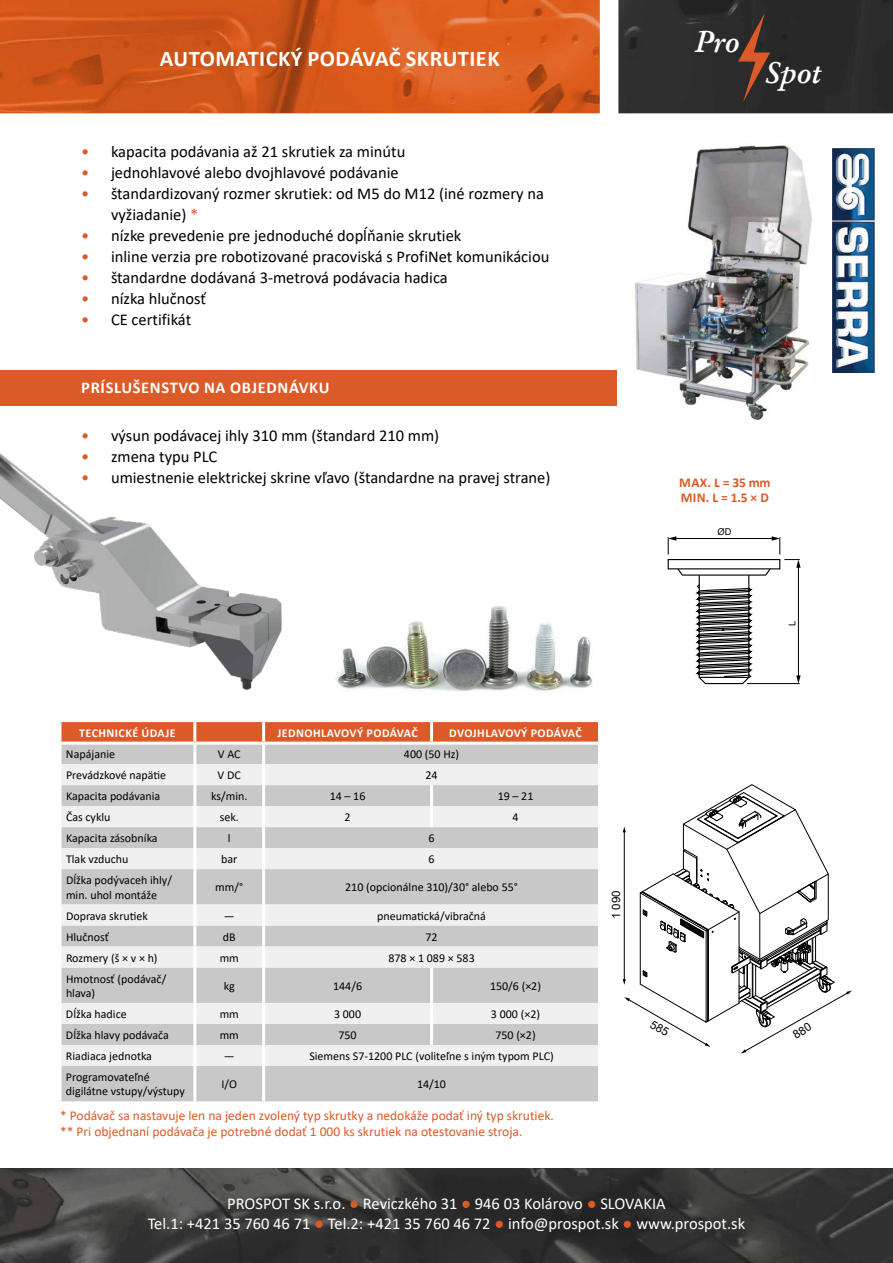
<style>
.page{position:relative;width:893px;height:1263px;background:#fff}
.page>*{position:absolute;margin:0;border:0;box-sizing:border-box;transform-origin:0 0}
.t1{font:italic 700 29.55px "Stempel Garamond LT";color:#fff}
.t2{font:700 22.5px "Calibri";letter-spacing:.02em;color:#fff}
.t3{font:16.5px/21px "Calibri";color:#000}
.t4{font:16.5px/19.8px "Calibri";color:#fff;text-align:center}
.t5{font:700 16.5px "Calibri";letter-spacing:.04em;color:#fff}
.t6{font:13.5px/16.2px "Calibri";color:#dc5a28}
.t7{font:700 13.5px/15px "Calibri";letter-spacing:.03em;color:#dc5a28}
.t8{font:12px/14.4px "Calibri";color:#000}
.t9{font:700 12px "Calibri";letter-spacing:.04em;color:#fff}
.t10{font:11.55px "Arial";color:#000}
.t11{font:9.3px "Arial";color:#000}
.s1{color:#dc5a28}
</style>
<div class="page">
<img style="left:0;top:1168px;width:893px;height:95px">
<img style="left:0;top:0;width:893px;height:114px">
<svg style="left:738px;top:13px;width:32px;height:89px;background:#533529"></svg>
<svg style="left:62px;top:722px;width:536px;height:20px;background:#dc5e2d"></svg>
<div style="left:62px;top:745px;width:536px;height:356px;background:#c8c8c8"></div>
<svg style="left:62px;top:764px;width:536px;height:302px"></svg>
<svg style="left:60px;top:722px;width:2px;height:20px"></svg>
<hr style="left:193px;top:722px;width:3px;height:20px;background:#fff">
<hr style="left:262px;top:722px;width:3px;height:20px;background:#fff">
<hr style="left:430px;top:722px;width:3px;height:20px;background:#fff">
<svg style="left:61px;top:745px;width:1px;height:19px"></svg>
<hr style="left:193px;top:745px;width:3px;height:19px;background:#fff">
<hr style="left:262px;top:745px;width:3px;height:19px;background:#fff">
<hr style="left:193px;top:764px;width:3px;height:21px;background:#fff">
<hr style="left:262px;top:764px;width:3px;height:21px;background:#fff">
<svg style="left:61px;top:785px;width:1px;height:21px"></svg>
<hr style="left:193px;top:785px;width:3px;height:21px;background:#fff">
<hr style="left:262px;top:785px;width:3px;height:21px;background:#fff">
<hr style="left:430px;top:785px;width:3px;height:21px;background:#fff">
<hr style="left:193px;top:806px;width:3px;height:21px;background:#fff">
<hr style="left:262px;top:806px;width:3px;height:21px;background:#fff">
<hr style="left:430px;top:806px;width:3px;height:21px;background:#fff">
<svg style="left:61px;top:827px;width:1px;height:21px"></svg>
<hr style="left:193px;top:827px;width:3px;height:21px;background:#fff">
<hr style="left:262px;top:827px;width:3px;height:21px;background:#fff">
<hr style="left:193px;top:848px;width:3px;height:21px;background:#fff">
<hr style="left:262px;top:848px;width:3px;height:21px;background:#fff">
<svg style="left:61px;top:869px;width:1px;height:35px"></svg>
<hr style="left:193px;top:869px;width:3px;height:35px;background:#fff">
<hr style="left:262px;top:869px;width:3px;height:35px;background:#fff">
<hr style="left:193px;top:904px;width:3px;height:21px;background:#fff">
<hr style="left:262px;top:904px;width:3px;height:21px;background:#fff">
<svg style="left:61px;top:925px;width:1px;height:21px"></svg>
<hr style="left:193px;top:925px;width:3px;height:21px;background:#fff">
<hr style="left:262px;top:925px;width:3px;height:21px;background:#fff">
<hr style="left:193px;top:946px;width:3px;height:21px;background:#fff">
<hr style="left:262px;top:946px;width:3px;height:21px;background:#fff">
<svg style="left:61px;top:967px;width:1px;height:36px"></svg>
<hr style="left:193px;top:967px;width:3px;height:36px;background:#fff">
<hr style="left:262px;top:967px;width:3px;height:36px;background:#fff">
<hr style="left:430px;top:967px;width:3px;height:36px;background:#fff">
<hr style="left:193px;top:1003px;width:3px;height:21px;background:#fff">
<hr style="left:262px;top:1003px;width:3px;height:21px;background:#fff">
<hr style="left:430px;top:1003px;width:3px;height:21px;background:#fff">
<svg style="left:61px;top:1024px;width:1px;height:21px"></svg>
<hr style="left:193px;top:1024px;width:3px;height:21px;background:#fff">
<hr style="left:262px;top:1024px;width:3px;height:21px;background:#fff">
<hr style="left:430px;top:1024px;width:3px;height:21px;background:#fff">
<hr style="left:193px;top:1045px;width:3px;height:21px;background:#fff">
<hr style="left:262px;top:1045px;width:3px;height:21px;background:#fff">
<svg style="left:61px;top:1066px;width:1px;height:35px"></svg>
<hr style="left:193px;top:1066px;width:3px;height:35px;background:#fff">
<hr style="left:262px;top:1066px;width:3px;height:35px;background:#fff">
<img style="left:423px;top:606px;width:170px;height:85px">
<svg style="left:667px;top:536px;width:134px;height:149px"></svg>
<img style="left:634px;top:145px;width:178px;height:275px">
<img style="left:833px;top:149px;width:42px;height:223px">
<img style="left:0;top:453px;width:423px;height:238px">
<div style="left:0;top:370px;width:617px;height:35px;background:#dc5a28"></div>
<svg style="left:623px;top:784px;width:229px;height:269px"></svg>
<h2 class="t2" style="left:160px;top:42px;width:341px">AUTOMATICKÝ PODÁVAČ SKRUTIEK</h2>
<h3 class="t3" style="left:81px;top:141px;width:326px"><span class="s1">•</span> kapacita podávania až 21 skrutiek za minútu</h3>
<h3 class="t3" style="left:81px;top:162px;width:319px"><span class="s1">•</span> jednohlavové alebo dvojhlavové podávanie</h3>
<h3 class="t3" style="left:111px;top:183px;width:434px;text-indent:-30px"><span class="s1">•</span> štandardizovaný rozmer skrutiek: od M5 do M12 (iné rozmery na vyžiadanie) <span class="s1">*</span></h3>
<h3 class="t3" style="left:81px;top:225px;width:382px"><span class="s1">•</span> nízke prevedenie pre jednoduché dopĺňanie skrutiek</h3>
<h3 class="t3" style="left:81px;top:246px;width:470px"><span class="s1">•</span> inline verzia pre robotizované pracoviská s ProfiNet komunikáciou</h3>
<h3 class="t3" style="left:81px;top:267px;width:368px"><span class="s1">•</span> štandardne dodávaná 3‐metrová podávacia hadica</h3>
<h3 class="t3" style="left:81px;top:288px;width:127px"><span class="s1">•</span> nízka hlučnosť</h3>
<h3 class="t3" style="left:81px;top:309px;width:111px"><span class="s1">•</span> CE certifikát</h3>
<h3 class="t5" style="left:81px;top:376px;width:250px">PRÍSLUŠENSTVO NA OBJEDNÁVKU</h3>
<h3 class="t3" style="left:81px;top:424px;width:360px"><span class="s1">•</span> výsun podávacej ihly 310 mm (štandard 210 mm)</h3>
<h3 class="t3" style="left:81px;top:445px;width:138px"><span class="s1">•</span> zmena typu PLC</h3>
<h3 class="t3" style="left:81px;top:466px;width:471px"><span class="s1">•</span> umiestnenie elektrickej skrine vľavo (štandardne na pravej strane)</h3>
<p class="t9" style="left:79px;top:725px;width:98px">TECHNICKÉ ÚDAJE</p>
<p class="t9" style="left:277px;top:725px;width:142px">JEDNOHLAVOVÝ PODÁVAČ</p>
<p class="t9" style="left:449px;top:725px;width:134px">DVOJHLAVOVÝ PODÁVAČ</p>
<p class="t8" style="left:66px;top:747px;width:51px">Napájanie</p>
<p class="t8" style="left:218px;top:747px;width:24px">V AC</p>
<p class="t8" style="left:404px;top:747px;width:57px">400 (50 Hz)</p>
<p class="t8" style="left:66px;top:768px;width:102px">Prevádzkové napätie</p>
<p class="t8" style="left:218px;top:768px;width:25px">V DC</p>
<p class="t8" style="left:425px;top:768px;width:14px">24</p>
<p class="t8" style="left:66px;top:789px;width:96px">Kapacita podávania</p>
<p class="t8" style="left:211px;top:789px;width:38px">ks/min.</p>
<p class="t8" style="left:330px;top:789px;width:37px">14 – 16</p>
<p class="t8" style="left:498px;top:789px;width:37px">19 – 21</p>
<p class="t8" style="left:66px;top:810px;width:46px">Čas cyklu</p>
<p class="t8" style="left:220px;top:810px;width:21px">sek.</p>
<p class="t8" style="left:345px;top:810px;width:8px">2</p>
<p class="t8" style="left:512px;top:810px;width:8px">4</p>
<p class="t8" style="left:66px;top:831px;width:93px">Kapacita zásobníka</p>
<p class="t8" style="left:228px;top:831px;width:4px">l</p>
<p class="t8" style="left:429px;top:831px;width:8px">6</p>
<p class="t8" style="left:66px;top:852px;width:64px">Tlak vzduchu</p>
<p class="t8" style="left:221px;top:852px;width:18px">bar</p>
<p class="t8" style="left:429px;top:852px;width:8px">6</p>
<p class="t8" style="left:66px;top:873px;width:107px">Dĺžka podývaceh ihly/ min. uhol montáže</p>
<p class="t8" style="left:215px;top:880px;width:29px">mm/°</p>
<p class="t8" style="left:345px;top:880px;width:174px">210 (opcionálne 310)/30° alebo 55°</p>
<p class="t8" style="left:66px;top:908px;width:83px">Doprava skrutiek</p>
<p class="t8" style="left:224px;top:908px;width:12px">—</p>
<p class="t8" style="left:377px;top:908px;width:110px">pneumatická/vibračná</p>
<p class="t8" style="left:66px;top:929px;width:44px">Hlučnosť</p>
<p class="t8" style="left:223px;top:929px;width:14px">dB</p>
<p class="t8" style="left:425px;top:929px;width:14px">72</p>
<p class="t8" style="left:66px;top:950px;width:93px">Rozmery (š × v × h)</p>
<p class="t8" style="left:220px;top:950px;width:21px">mm</p>
<p class="t8" style="left:388px;top:950px;width:88px">878 × 1 089 × 583</p>
<p class="t8" style="left:66px;top:971px;width:102px">Hmotnosť (podávač/ hlava)</p>
<p class="t8" style="left:224px;top:978px;width:13px">kg</p>
<p class="t8" style="left:333px;top:978px;width:30px">144/6</p>
<p class="t8" style="left:490px;top:978px;width:53px">150/6 (×2)</p>
<p class="t8" style="left:66px;top:1006px;width:62px">Dĺžka hadice</p>
<p class="t8" style="left:220px;top:1006px;width:21px">mm</p>
<p class="t8" style="left:334px;top:1006px;width:29px">3 000</p>
<p class="t8" style="left:491px;top:1006px;width:51px">3 000 (×2)</p>
<p class="t8" style="left:66px;top:1027px;width:105px">Dĺžka hlavy podávača</p>
<p class="t8" style="left:220px;top:1027px;width:21px">mm</p>
<p class="t8" style="left:338px;top:1027px;width:20px">750</p>
<p class="t8" style="left:495px;top:1027px;width:42px">750 (×2)</p>
<p class="t8" style="left:66px;top:1048px;width:88px">Riadiaca jednotka</p>
<p class="t8" style="left:224px;top:1048px;width:12px">—</p>
<p class="t8" style="left:309px;top:1048px;width:246px">Siemens S7-1200 PLC (voliteľne s iným typom PLC)</p>
<p class="t8" style="left:66px;top:1069px;width:120px">Programovateľné digilátne vstupy/výstupy</p>
<p class="t8" style="left:221px;top:1077px;width:17px">I/O</p>
<p class="t8" style="left:417px;top:1077px;width:30px">14/10</p>
<p class="t6" style="left:60px;top:1107px;width:495px">* Podávač sa nastavuje len na jeden zvolený typ skrutky a nedokáže podať iný typ skrutiek. ** Pri objednaní podávača je potrebné dodať 1 000 ks skrutiek na otestovanie stroja.</p>
<p class="t10" style="left:608px;top:919px;width:30px;rotate:-90deg">1 090</p>
<h1 class="t1" style="left:695px;top:24px;width:46px">Pro</h1>
<h1 class="t1" style="left:766px;top:55px;width:57px">Spot</h1>
<p class="t7" style="left:679px;top:475px;width:93px">MAX. L = 35 mm<br>MIN. L = 1.5 × D</p>
<p class="t11" style="left:717px;top:526px;width:16px">ØD</p>
<p class="t11" style="left:786px;top:626px;width:7px;rotate:-90deg">L</p>
<h3 class="t4" style="left:148px;top:1193px;width:599px">PROSPOT SK s.r.o. <span class="s1">●</span> Reviczkého 31 <span class="s1">●</span> 946 03 Kolárovo <span class="s1">●</span> SLOVAKIA<br>Tel.1: +421 35 760 46 71 <span class="s1">●</span> Tel.2: +421 35 760 46 72 <span class="s1">●</span> info@prospot.sk <span class="s1">●</span> www.prospot.sk</h3>
</div>
